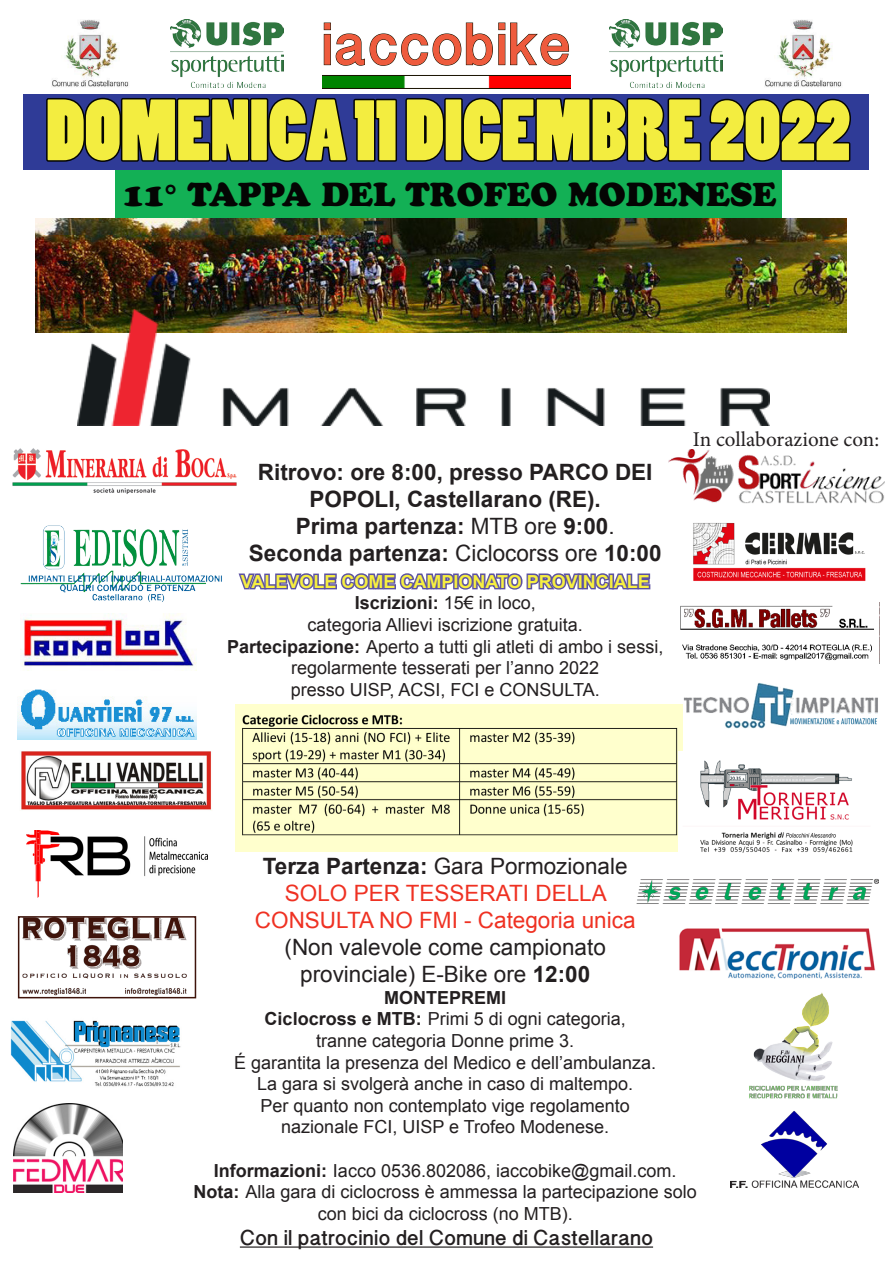
<style>
.page{position:relative;width:893px;height:1263px;background:#fff}
.page>*{position:absolute;margin:0;border:0;box-sizing:border-box;transform-origin:0 0}
.t1{font:81px "Poplar Std";color:#f3ed40}
.t2{font:700 66.6px "Oriya Sangam MN";color:#ee5b3d}
.t3{font:33px "Cooper Black Std";color:#040503}
.t4{font:700 24px "Oriya Sangam MN";color:#231f20}
.t5{font:700 22.5px "Arial";color:#231f20}
.t6{font:22.5px "Arial";color:#231f20}
.t7{font:22.5px "Arial";color:#ef3122}
.t8{font:21px "Minion Pro";color:#231f20}
.t9{font:18px "Arial";color:#231f20}
.t10{font:700 18px "Arial";color:#f7ef41}
.t11{font:700 18px "Arial";color:#231f20}
.s1{font-weight:400}
.s2{font-weight:700}
</style>
<div class="page">
<img style="left:170px;top:19px;width:114px;height:68px">
<img style="left:609px;top:19px;width:114px;height:68px">
<svg style="left:323px;top:22px;width:246px;height:44px"></svg>
<svg style="left:323px;top:75px;width:247px;height:14px"></svg>
<div style="left:24px;top:94px;width:845px;height:76px;background:#2f3b97"></div>
<svg style="left:46px;top:97px;width:204px;height:65px"></svg>
<div style="left:250px;top:98px;width:18px;height:64px;border:3px solid #040503"></div>
<svg style="left:267px;top:97px;width:177px;height:65px"></svg>
<div style="left:444px;top:98px;width:19px;height:64px;border:3px solid #040503"></div>
<svg style="left:461px;top:97px;width:390px;height:65px"></svg>
<div style="left:115px;top:170px;width:667px;height:48px;background:#13b055"></div>
<svg style="left:238px;top:573px;width:413px;height:17px;background:#837bb8"></svg>
<img style="left:236px;top:704px;width:446px;height:147px">
<img style="left:35px;top:218px;width:811px;height:114px">
<hr style="left:240px;top:1246px;width:413px;height:2px;background:#231f20">
<img style="left:764px;top:20px;width:78px;height:67px">
<img style="left:51px;top:20px;width:78px;height:67px">
<img style="left:20px;top:525px;width:202px;height:77px">
<img style="left:13px;top:1103px;width:109px;height:89px">
<img style="left:10px;top:1020px;width:171px;height:67px">
<img style="left:21px;top:751px;width:191px;height:60px">
<img style="left:22px;top:919px;width:165px;height:76px">
<div style="left:18px;top:916px;width:178px;height:82px;border:2px solid #3f140b"></div>
<img style="left:26px;top:830px;width:181px;height:68px">
<img style="left:18px;top:689px;width:178px;height:50px">
<img style="left:682px;top:682px;width:196px;height:51px">
<img style="left:678px;top:752px;width:175px;height:101px">
<img style="left:679px;top:928px;width:197px;height:51px">
<img style="left:680px;top:605px;width:194px;height:56px">
<img style="left:20px;top:613px;width:176px;height:58px">
<img style="left:730px;top:1111px;width:128px;height:76px">
<img style="left:668px;top:449px;width:216px;height:55px">
<img style="left:693px;top:523px;width:173px;height:58px">
<img style="left:749px;top:992px;width:89px;height:107px">
<img style="left:78px;top:309px;width:692px;height:117px">
<img style="left:12px;top:448px;width:225px;height:46px">
<img style="left:636px;top:879px;width:243px;height:25px">
<p class="t2" style="left:320px;top:3px;width:252px">iaccobike</p>
<p class="t1" style="left:46px;top:86px;width:806px">DOMENICA 11 DICEMBRE 2022</p>
<p class="t3" style="left:123px;top:174px;width:655px">11° TAPPA DEL TROFEO MODENESE</p>
<p class="t5" style="left:258px;top:457px;width:396px">Ritrovo: ore 8:00, presso PARCO DEI</p>
<p class="t5" style="left:310px;top:484px;width:293px">POPOLI, Castellarano (RE).</p>
<p class="t5" style="left:296px;top:511px;width:320px">Prima partenza: <span class="s1">MTB ore</span> 9:00<span class="s1">.</span></p>
<p class="t5" style="left:249px;top:538px;width:414px">Seconda partenza: <span class="s1">Ciclocorss ore</span> 10:00</p>
<p class="t10" style="left:241px;top:570px;width:411px">VALEVOLE COME CAMPIONATO PROVINCIALE</p>
<p class="t11" style="left:355px;top:591px;width:183px">Iscrizioni: <span class="s1">15€ in loco,</span></p>
<p class="t9" style="left:308px;top:613px;width:277px">categoria Allievi iscrizione gratuita.</p>
<p class="t9" style="left:227px;top:635px;width:438px"><span class="s2">Partecipazione:</span> Aperto a tutti gli atleti di ambo i sessi,</p>
<p class="t9" style="left:291px;top:656px;width:310px">regolarmente tesserati per l’anno 2022</p>
<p class="t9" style="left:291px;top:678px;width:311px">presso UISP, ACSI, FCI e CONSULTA.</p>
<p class="t8" style="left:693px;top:425px;width:188px">In collaborazione con:</p>
<p class="t6" style="left:263px;top:851px;width:366px"><span class="s2">Terza Partenza:</span> Gara Pormozionale</p>
<p class="t7" style="left:285px;top:878px;width:323px">SOLO PER TESSERATI DELLA</p>
<p class="t7" style="left:255px;top:905px;width:382px">CONSULTA NO FMI - Categoria unica</p>
<p class="t6" style="left:284px;top:932px;width:323px">(Non valevole come campionato</p>
<p class="t6" style="left:300px;top:959px;width:292px">provinciale) E-Bike ore <span class="s2">12:00</span></p>
<p class="t11" style="left:384px;top:985px;width:124px">MONTEPREMI</p>
<p class="t9" style="left:265px;top:1007px;width:363px"><span class="s2">Ciclocross e MTB:</span> Primi 5 di ogni categoria,</p>
<p class="t9" style="left:316px;top:1029px;width:260px">tranne categoria Donne prime 3.</p>
<p class="t9" style="left:234px;top:1050px;width:424px">É garantita la presenza del Medico e dell’ambulanza.</p>
<p class="t9" style="left:257px;top:1072px;width:378px">La gara si svolgerà anche in caso di maltempo.</p>
<p class="t9" style="left:261px;top:1094px;width:371px">Per quanto non contemplato vige regolamento</p>
<p class="t9" style="left:281px;top:1115px;width:329px">nazionale FCI, UISP e Trofeo Modenese.</p>
<p class="t9" style="left:214px;top:1158px;width:464px"><span class="s2">Informazioni:</span> Iacco 0536.802086, iaccobike@gmail.com.</p>
<p class="t9" style="left:194px;top:1180px;width:505px"><span class="s2">Nota:</span> Alla gara di ciclocross è ammessa la partecipazione solo</p>
<p class="t9" style="left:318px;top:1202px;width:257px">con bici da ciclocross (no MTB).</p>
<p class="t4" style="left:240px;top:1223px;width:415px">Con il patrocinio del Comune di Castellarano</p>
</div>
